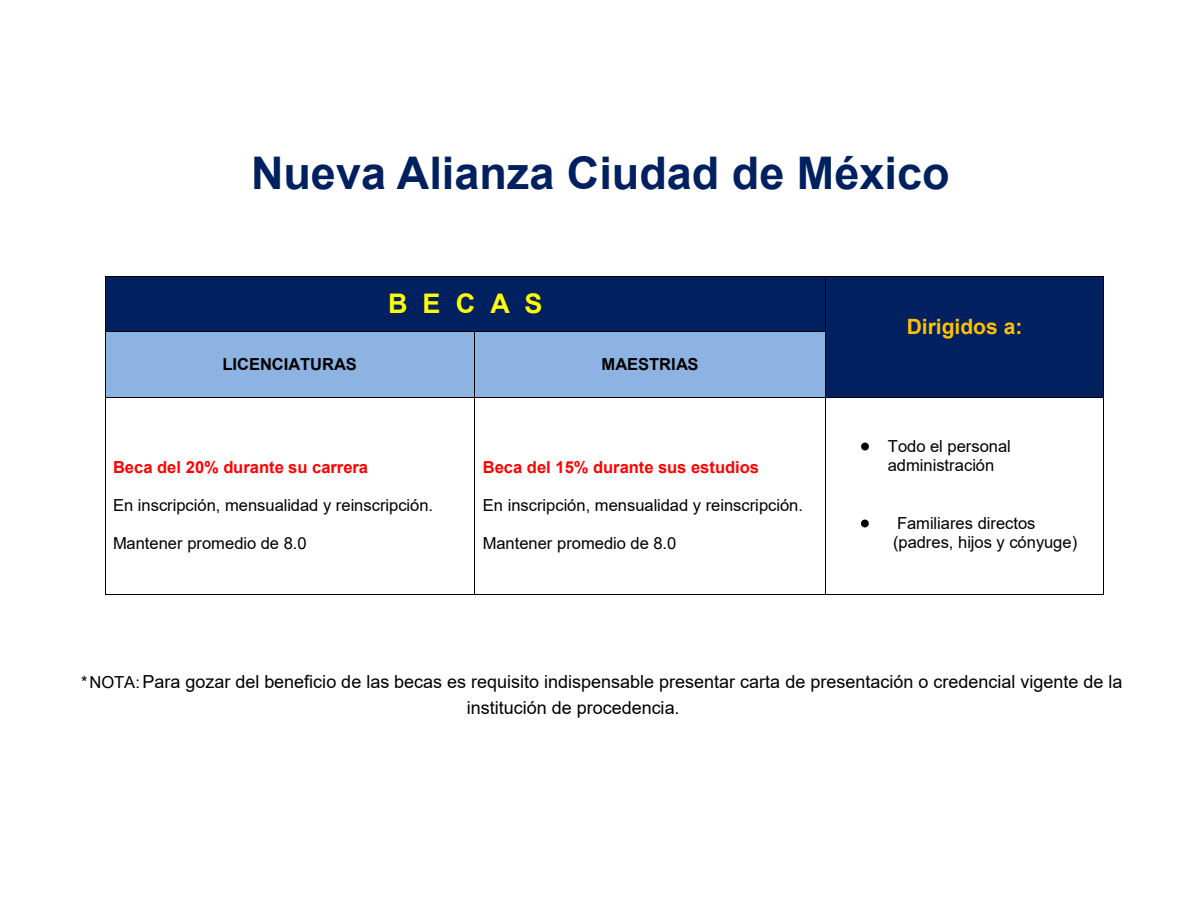
<style>
.page{position:relative;width:1188px;height:918px;background:#fff}
.page>*{position:absolute;margin:0;border:0;box-sizing:border-box;transform-origin:0 0}
.t1{font:700 45px "Arial";color:#002060}
.t2{font:700 27px "Arial";letter-spacing:.56em;color:#ff0}
.t3{font:700 21px "Arial";letter-spacing:-.005em;color:#ffc000}
.t4{font:18px/25.3px "Arial";color:#000}
.t5{font:16.5px/19px "Arial";color:#000}
.t6{font:700 16.5px "Arial";color:#f00}
.t7{font:700 16.5px "Arial";letter-spacing:-.005em;color:#000}
.s1{font-size:16.5px}
</style>
<div class="page">
<div style="left:106px;top:276px;width:719px;height:12px;background:#002060"></div>
<div style="left:106px;top:288px;width:7px;height:31px;background:#002060"></div>
<div style="left:818px;top:288px;width:7px;height:31px;background:#002060"></div>
<div style="left:106px;top:319px;width:719px;height:12px;background:#002060"></div>
<div style="left:113px;top:288px;width:705px;height:31px;background:#002060"></div>
<div style="left:826px;top:276px;width:8px;height:62px;background:#002060"></div>
<div style="left:1095px;top:276px;width:8px;height:62px;background:#002060"></div>
<div style="left:826px;top:338px;width:277px;height:59px;background:#002060"></div>
<div style="left:834px;top:276px;width:261px;height:19px;background:#002060"></div>
<div style="left:834px;top:295px;width:261px;height:19px;background:#002060"></div>
<div style="left:834px;top:314px;width:261px;height:24px;background:#002060"></div>
<hr style="left:105px;top:276px;width:720px;height:1px;background:#000">
<hr style="left:826px;top:276px;width:277px;height:1px;background:#000">
<hr style="left:105px;top:276px;width:1px;height:55px;background:#000">
<hr style="left:825px;top:276px;width:1px;height:55px;background:#000">
<hr style="left:1103px;top:276px;width:1px;height:55px;background:#000">
<div style="left:106px;top:332px;width:368px;height:23px;background:#8db3e2"></div>
<div style="left:106px;top:355px;width:7px;height:19px;background:#8db3e2"></div>
<div style="left:467px;top:355px;width:7px;height:19px;background:#8db3e2"></div>
<div style="left:106px;top:374px;width:368px;height:23px;background:#8db3e2"></div>
<div style="left:113px;top:355px;width:354px;height:19px;background:#8db3e2"></div>
<div style="left:475px;top:332px;width:350px;height:23px;background:#8db3e2"></div>
<div style="left:475px;top:355px;width:8px;height:19px;background:#8db3e2"></div>
<div style="left:818px;top:355px;width:7px;height:19px;background:#8db3e2"></div>
<div style="left:475px;top:374px;width:350px;height:23px;background:#8db3e2"></div>
<div style="left:483px;top:355px;width:335px;height:19px;background:#8db3e2"></div>
<hr style="left:105px;top:331px;width:369px;height:1px;background:#000">
<hr style="left:475px;top:331px;width:350px;height:1px;background:#000">
<hr style="left:105px;top:332px;width:1px;height:65px;background:#000">
<hr style="left:474px;top:332px;width:1px;height:65px;background:#000">
<hr style="left:825px;top:332px;width:1px;height:65px;background:#000">
<hr style="left:1103px;top:332px;width:1px;height:65px;background:#000">
<div style="left:861px;top:520px;width:8px;height:7px;background:#000;border-radius:50%"></div>
<div style="left:861px;top:443px;width:8px;height:7px;background:#000;border-radius:50%"></div>
<hr style="left:105px;top:397px;width:369px;height:1px;background:#000">
<hr style="left:475px;top:397px;width:350px;height:1px;background:#000">
<hr style="left:826px;top:397px;width:277px;height:1px;background:#000">
<hr style="left:105px;top:398px;width:1px;height:196px;background:#000">
<hr style="left:105px;top:594px;width:369px;height:1px;background:#000">
<hr style="left:474px;top:398px;width:1px;height:196px;background:#000">
<hr style="left:475px;top:594px;width:350px;height:1px;background:#000">
<hr style="left:825px;top:398px;width:1px;height:196px;background:#000">
<hr style="left:826px;top:594px;width:277px;height:1px;background:#000">
<hr style="left:1103px;top:398px;width:1px;height:196px;background:#000">
<h1 class="t1" style="left:251px;top:141px;width:700px">Nueva Alianza Ciudad de México</h1>
<h2 class="t2" style="left:388px;top:285px;width:156px">BECAS</h2>
<p class="t7" style="left:222px;top:353px;width:136px">LICENCIATURAS</p>
<p class="t7" style="left:602px;top:353px;width:99px">MAESTRIAS</p>
<p class="t6" style="left:113px;top:456px;width:257px">Beca del 20% durante su carrera</p>
<p class="t5" style="left:113px;top:496px;width:322px">En inscripción, mensualidad y reinscripción.</p>
<p class="t5" style="left:113px;top:534px;width:195px">Mantener promedio de 8.0</p>
<p class="t6" style="left:483px;top:456px;width:278px">Beca del 15% durante sus estudios</p>
<p class="t5" style="left:483px;top:496px;width:322px">En inscripción, mensualidad y reinscripción.</p>
<p class="t5" style="left:483px;top:534px;width:195px">Mantener promedio de 8.0</p>
<p class="t3" style="left:907px;top:312px;width:117px">Dirigidos a:</p>
<p class="t5" style="left:888px;top:437px;width:125px">Todo el personal administración</p>
<p class="t5" style="left:893px;top:514px;width:186px">Familiares directos (padres, hijos y cónyuge)</p>
<p class="t4" style="left:467px;top:669px;width:657px;text-indent:-386px"><span class="s1">*NOTA:</span> Para gozar del beneficio de las becas es requisito indispensable presentar carta de presentación o credencial vigente de la institución de procedencia.</p>
</div>
